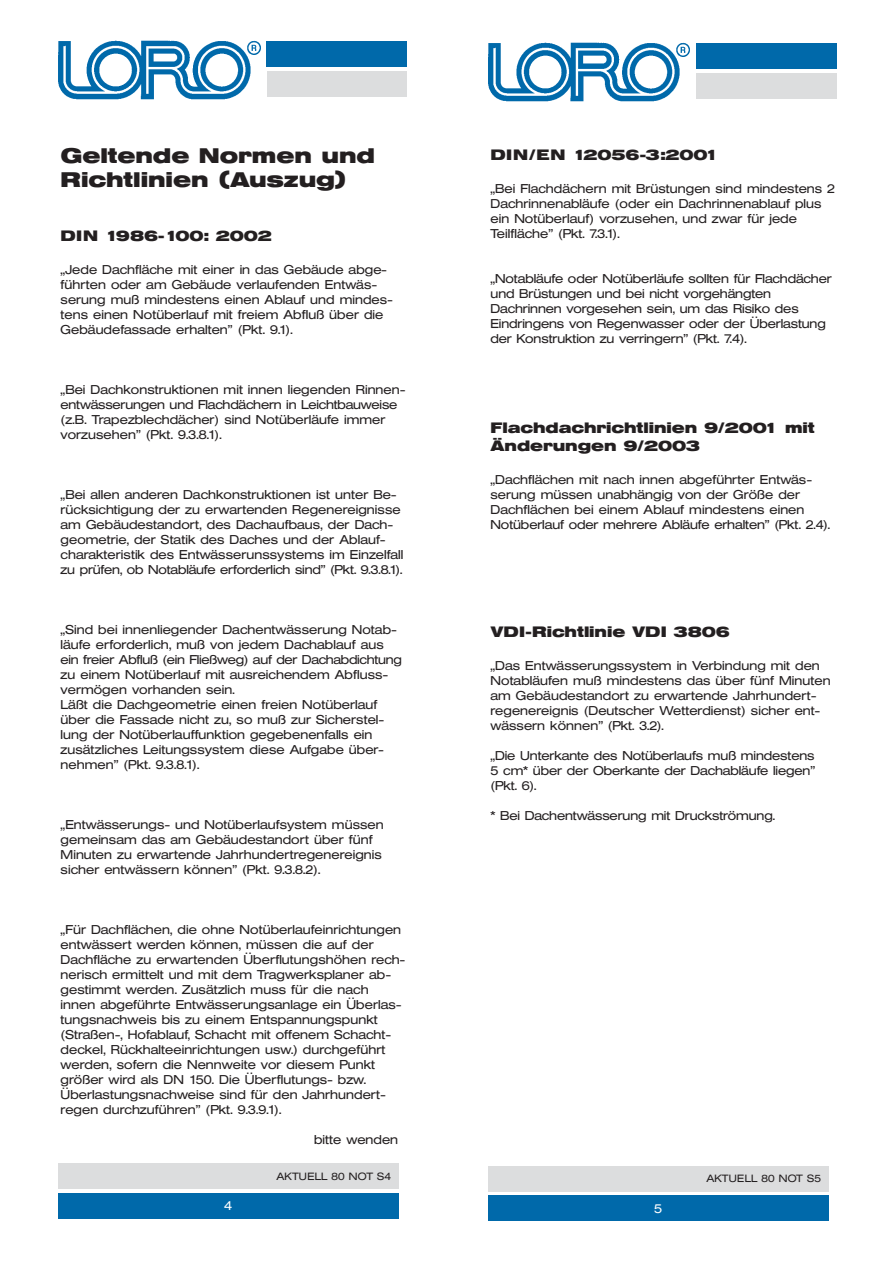
<style>
.page{position:relative;width:893px;height:1263px;background:#fff}
.page>*{position:absolute;margin:0;border:0;box-sizing:border-box;transform-origin:0 0}
.t1{font:700 21px/24px "Helvetica Extended BQ";color:#231f20}
.t2{font:700 15px/18px "Helvetica Extended BQ";color:#231f20}
.t3{font:300 12.75px/15px "Helvetica Extended BQ";color:#231f20}
.t4{font:300 12.75px "Helvetica Extended BQ";color:#fff}
.t5{font:300 10.5px "Helvetica Extended BQ";color:#231f20}
</style>
<div class="page">
<div style="left:58px;top:1193px;width:340px;height:26px;background:#0069aa"></div>
<div style="left:58px;top:1164px;width:340px;height:25px;background:#dcddde"></div>
<div style="left:266px;top:41px;width:141px;height:26px;background:#0069aa"></div>
<div style="left:268px;top:71px;width:139px;height:25px;background:#dcddde"></div>
<img style="left:58px;top:40px;width:203px;height:60px">
<div style="left:488px;top:1196px;width:340px;height:25px;background:#0069aa"></div>
<div style="left:488px;top:1166px;width:340px;height:25px;background:#dcddde"></div>
<div style="left:696px;top:43px;width:140px;height:26px;background:#0069aa"></div>
<div style="left:696px;top:73px;width:140px;height:26px;background:#dcddde"></div>
<img style="left:488px;top:42px;width:202px;height:60px">
<h1 class="t1" style="left:61px;top:146px;width:316px">Geltende Normen und<br>Richtlinien (Auszug)</h1>
<p class="t2" style="left:61px;top:228px;width:213px">DIN 1986-100: 2002</p>
<p class="t3" style="left:61px;top:263px;width:334px">„Jede Dachfläche mit einer in das Gebäude abge&shy;führten oder am Gebäude verlaufenden Entwäs&shy;serung muß mindestens einen Ablauf und mindes&shy;tens einen Notüberlauf mit freiem Abfluß über die Gebäudefassade erhalten” (Pkt. 9.1).</p>
<p class="t3" style="left:61px;top:383px;width:346px">„Bei Dachkonstruktionen mit innen liegenden Rinnen&shy;entwässerungen und Flachdächern in Leichtbauweise (z.B. Trapezblechdächer) sind Notüberläufe immer vorzusehen” (Pkt. 9.3.8.1).</p>
<p class="t3" style="left:61px;top:488px;width:344px">„Bei allen anderen Dachkonstruktionen ist unter Be&shy;rücksichtigung der zu erwartenden Regenereignisse am Gebäudestandort, des Dachaufbaus, der Dach&shy;geometrie, der Statik des Daches und der Ablauf&shy;charakteristik des Entwässerunssystems im Einzelfall zu prüfen, ob Notabläufe erforderlich sind” (Pkt. 9.3.8.1).</p>
<p class="t3" style="left:61px;top:623px;width:343px">„Sind bei innenliegender Dachentwässerung Notab&shy;läufe erforderlich, muß von jedem Dachablauf aus ein freier Abfluß (ein Fließweg) auf der Dachabdichtung zu einem Notüberlauf mit ausreichendem Abfluss&shy;vermögen vorhanden sein.<br>Läßt die Dachgeometrie einen freien Notüberlauf über die Fassade nicht zu, so muß zur Sicherstel&shy;lung der Notüberlauffunktion gegebenenfalls ein zusätzliches Leitungssystem diese Aufgabe über&shy;nehmen” (Pkt. 9.3.8.1).</p>
<p class="t3" style="left:61px;top:818px;width:325px">„Entwässerungs- und Notüberlaufsystem müssen gemeinsam das am Gebäudestandort über fünf Minuten zu erwartende Jahrhundertregenereignis sicher entwässern können” (Pkt. 9.3.8.2).</p>
<p class="t3" style="left:61px;top:923px;width:346px">„Für Dachflächen, die ohne Notüberlaufeinrichtungen entwässert werden können, müssen die auf der Dachfläche zu erwartenden Überflutungshöhen rech&shy;nerisch ermittelt und mit dem Tragwerksplaner ab&shy;gestimmt werden. Zusätzlich muss für die nach innen abgeführte Entwässerungsanlage ein Überlas&shy;tungsnachweis bis zu einem Entspannungspunkt (Straßen-, Hofablauf, Schacht mit offenem Schacht&shy;deckel, Rückhalteeinrichtungen usw.) durchgeführt werden, sofern die Nennweite vor diesem Punkt größer wird als DN 150. Die Überflutungs- bzw.<br>Überlastungsnachweise sind für den Jahrhundert&shy;regen durchzuführen” (Pkt. 9.3.9.1).</p>
<p class="t3" style="left:314px;top:1133px;width:86px">bitte wenden</p>
<p class="t4" style="left:224px;top:1201px;width:9px">4</p>
<p class="t5" style="left:276px;top:1172px;width:116px">AKTUELL 80 NOT S4</p>
<p class="t2" style="left:490px;top:147px;width:230px">DIN/EN 12056-3:2001</p>
<p class="t3" style="left:490px;top:182px;width:346px">„Bei Flachdächern mit Brüstungen sind mindestens 2<br>Dachrinnenabläufe (oder ein Dachrinnenablauf plus ein Notüberlauf) vorzusehen, und zwar für jede Teilfläche” (Pkt. 7.3.1).</p>
<p class="t3" style="left:490px;top:272px;width:343px">„Notabläufe oder Notüberläufe sollten für Flachdächer und Brüstungen und bei nicht vorgehängten Dachrinnen vorgesehen sein, um das Risiko des Eindringens von Regenwasser oder der Überlastung der Konstruktion zu verringern” (Pkt. 7.4).</p>
<p class="t2" style="left:490px;top:420px;width:326px">Flachdachrichtlinien 9/2001 mit<br>Änderungen 9/2003</p>
<p class="t3" style="left:490px;top:473px;width:341px">„Dachflächen mit nach innen abgeführter Entwäs&shy;serung müssen unabhängig von der Größe der Dachflächen bei einem Ablauf mindestens einen Notüberlauf oder mehrere Abläufe erhalten” (Pkt. 2.4).</p>
<p class="t2" style="left:490px;top:624px;width:241px">VDI-Richtlinie VDI 3806</p>
<p class="t3" style="left:490px;top:659px;width:342px">„Das Entwässerungssystem in Verbindung mit den Notabläufen muß mindestens das über fünf Minuten am Gebäudestandort zu erwartende Jahrhundert&shy;regenereignis (Deutscher Wetterdienst) sicher ent&shy;wässern können” (Pkt. 3.2).</p>
<p class="t3" style="left:490px;top:749px;width:326px;text-align:justify">„Die Unterkante des Notüberlaufs muß mindestens 5 cm* über der Oberkante der Dachabläufe liegen” (Pkt. 6).</p>
<p class="t3" style="left:490px;top:809px;width:286px">* Bei Dachentwässerung mit Druckströmung.</p>
<p class="t4" style="left:654px;top:1203px;width:9px">5</p>
<p class="t5" style="left:706px;top:1174px;width:116px">AKTUELL 80 NOT S5</p>
</div>
